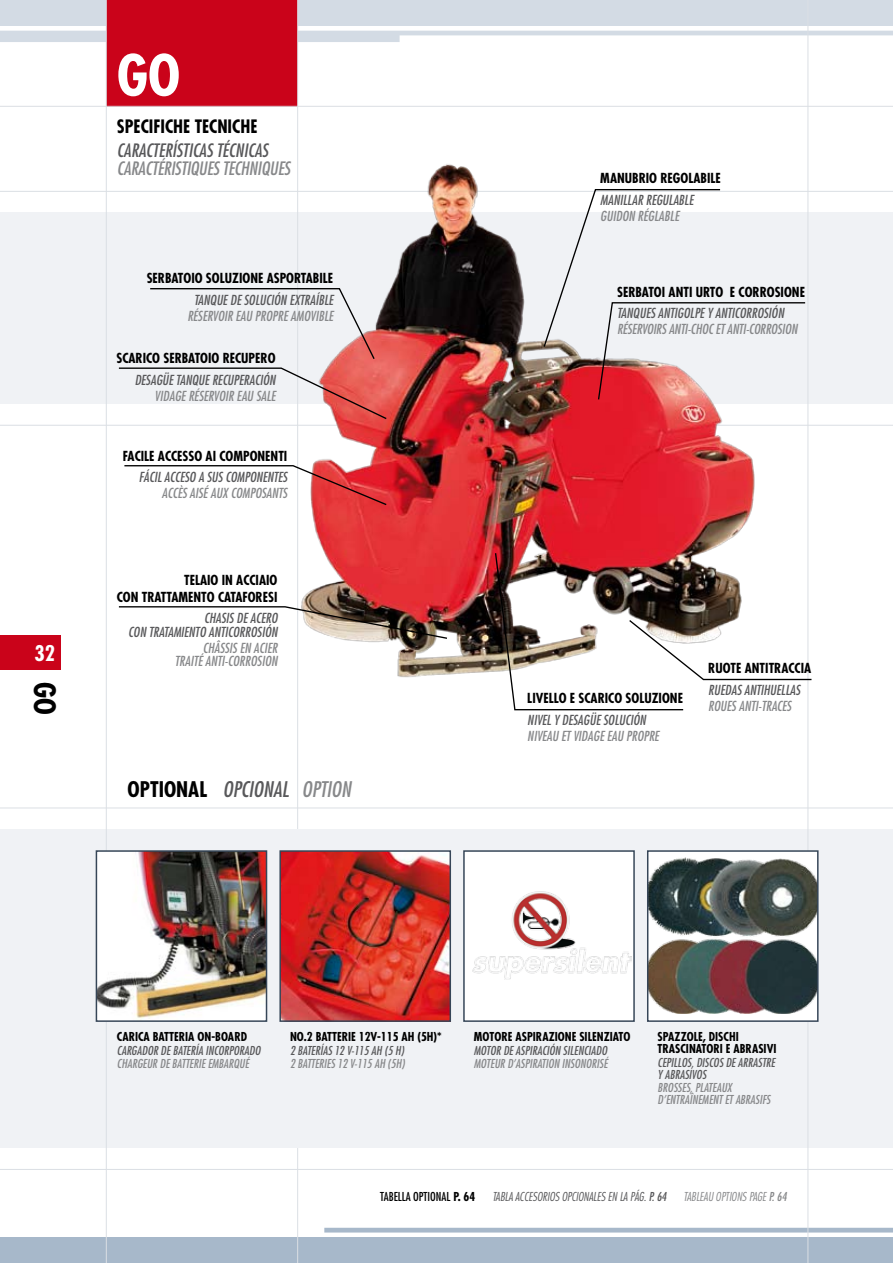
<style>
.page{position:relative;width:893px;height:1263px;background:#fff}
.page>*{position:absolute;margin:0;border:0;box-sizing:border-box;transform-origin:0 0}
.t1{font:700 condensed 55.2px "Futura";color:#fff}
.t2{font:700 condensed 28.65px "Futura";color:#000}
.t3{font:700 condensed 21px "Futura";color:#000}
.t4{font:700 condensed 21px "Futura";color:#fff}
.t5{font:italic condensed 18px "Futura";letter-spacing:-.01em;color:#87888a}
.t6{font:italic condensed 18px "Futura";color:#58585a}
.t7{font:700 condensed 18px "Futura";color:#000}
.t8{font:700 condensed 13.5px/16.2px "Futura";color:#000}
.t9{font:italic condensed 13.5px/13.5px "Futura";color:#58585a}
.t10{font:italic condensed 13.5px/13.5px "Futura";color:#87888a}
.t11{font:italic condensed 12px/12px "Futura";color:#87888a}
.t12{font:italic condensed 12px "Futura";color:#58585a}
.t13{font:700 condensed 12px/12px "Futura";color:#000}
.t14{font:italic 300 condensed 12px "Futura";color:#58585a}
.t15{font:italic 300 condensed 12px "Futura";color:#87888a}
.t16{font:condensed 12px "Futura";color:#000}
.s1{font-weight:400;font-style:italic;color:#58585a}
.s2{font-weight:400;font-style:italic;color:#87888a}
.s3{font-weight:700}
.s4{font-weight:400}
</style>
<div class="page">
<div style="left:0;top:1238px;width:893px;height:25px;background:#a7b8ca"></div>
<div style="left:0;top:213px;width:893px;height:191px;background:#f0f2f5"></div>
<div style="left:106px;top:0;width:192px;height:106px;background:#ca031a"></div>
<hr style="left:297px;top:0;width:1px;height:1263px;background:#dbdfe4">
<div style="left:0;top:829px;width:893px;height:319px;background:#f0f2f5"></div>
<hr style="left:0;top:425px;width:893px;height:1px;background:#dbdfe4">
<hr style="left:0;top:807px;width:893px;height:1px;background:#dbdfe4">
<hr style="left:0;top:106px;width:893px;height:1px;background:#dbdfe4">
<hr style="left:0;top:1169px;width:893px;height:1px;background:#dbdfe4">
<hr style="left:0;top:191px;width:893px;height:1px;background:#dbdfe4">
<hr style="left:106px;top:0;width:1px;height:1263px;background:#dbdfe4">
<hr style="left:807px;top:0;width:1px;height:1263px;background:#dbdfe4">
<div style="left:0;top:636px;width:60px;height:34px;background:#ca031a"></div>
<svg style="left:324px;top:1221px;width:569px;height:11px"></svg>
<svg style="left:0;top:0;width:893px;height:42px"></svg>
<img style="left:295px;top:164px;width:460px;height:514px">
<img style="left:99px;top:853px;width:165px;height:166px">
<div style="left:96px;top:850px;width:171px;height:172px;border:2px solid #364658"></div>
<img style="left:282px;top:853px;width:166px;height:166px">
<div style="left:279px;top:850px;width:172px;height:172px;border:2px solid #364658"></div>
<div style="left:464px;top:851px;width:170px;height:170px;background:#fff"></div>
<img style="left:472px;top:891px;width:159px;height:88px">
<div style="left:463px;top:850px;width:172px;height:172px;border:2px solid #364658"></div>
<div style="left:648px;top:851px;width:170px;height:170px;background:#fff"></div>
<img style="left:650px;top:858px;width:166px;height:156px">
<div style="left:647px;top:850px;width:172px;height:172px;border:2px solid #364658"></div>
<svg style="left:150px;top:287px;width:226px;height:74px"></svg>
<svg style="left:494px;top:552px;width:318px;height:159px"></svg>
<svg style="left:118px;top:367px;width:270px;height:53px"></svg>
<img style="left:118px;top:605px;width:331px;height:35px">
<svg style="left:124px;top:464px;width:264px;height:42px"></svg>
<svg style="left:542px;top:188px;width:264px;height:213px"></svg>
<h3 class="t4" style="left:34px;top:640px;width:22px">32</h3>
<h2 class="t2" style="left:62px;top:682px;width:33px;rotate:90deg">GO</h2>
<h1 class="t1" style="left:117px;top:41px;width:62px">GO</h1>
<h3 class="t7" style="left:117px;top:115px;width:133px">SPECIFICHE TECNICHE</h3>
<h3 class="t6" style="left:117px;top:139px;width:153px">CARACTERÍSTICAS TÉCNICAS</h3>
<h3 class="t5" style="left:117px;top:157px;width:175px">CARACTÉRISTIQUES TECHNIQUES</h3>
<p class="t8" style="left:147px;top:270px;width:104px">SERBATOIO SOLUZIONE</p>
<p class="t8" style="left:267px;top:270px;width:67px">ASPORTABILE</p>
<p class="t9" style="left:194px;top:293px;width:141px">TANQUE DE SOLUCIÓN EXTRA ÍBLE</p>
<p class="t10" style="left:187px;top:309px;width:147px">RÉSER VOIR EA U PROPRE AMOVIBLE</p>
<p class="t8" style="left:116px;top:350px;width:147px">SCARICO SERBATOIO RECUPERO</p>
<p class="t9" style="left:135px;top:373px;width:7px">DESAG</p>
<p class="t9" style="left:162px;top:373px;width:115px">ÜE TANQUE RECUPERA CIÓN</p>
<p class="t10" style="left:155px;top:389px;width:16px">VIDAGE</p>
<p class="t10" style="left:188px;top:389px;width:89px">RÉSERVOIR EA U SA LE</p>
<p class="t8" style="left:123px;top:448px;width:135px">FACILE ACCESSO AI COMPONENT</p>
<p class="t8" style="left:284px;top:448px;width:5px">I</p>
<p class="t9" style="left:139px;top:470px;width:118px">FÁ CIL ACCESO A SUS COMPONEN</p>
<p class="t9" style="left:274px;top:470px;width:11px">TES</p>
<p class="t10" style="left:162px;top:487px;width:101px">ACCÈS AISÉ AUX COMPOSAN</p>
<p class="t10" style="left:278px;top:487px;width:11px">TS</p>
<p class="t8" style="left:117px;top:572px;width:161px;text-indent:67px">TELAIO IN ACCIAIO<br>CON TRATTAMENTO</p>
<p class="t8" style="left:218px;top:588px;width:32px">CATAFORE</p>
<p class="t8" style="left:268px;top:588px;width:11px">SI</p>
<p class="t9" style="left:128px;top:611px;width:140px;text-indent:76px">CHASIS DE ACERO<br>CON TRA TAMIEN TO AN TICORROS</p>
<p class="t9" style="left:262px;top:625px;width:17px">IÓN</p>
<p class="t10" style="left:175px;top:641px;width:99px;text-indent:28px">CHÂSSIS EN ACIER<br>TRA ITÉ AN TI-CORROS</p>
<p class="t10" style="left:262px;top:654px;width:11px">ION</p>
<h3 class="t3" style="left:128px;top:776px;width:225px">OPTION AL <span class="s1">OPCIONA L</span> <span class="s2">OPTION</span></h3>
<p class="t8" style="left:600px;top:170px;width:121px">MANUBRIO REGOLABILE</p>
<p class="t9" style="left:600px;top:193px;width:95px">MANILLAR REGULABLE</p>
<p class="t10" style="left:600px;top:209px;width:80px">GUIDON RÉGLABLE</p>
<p class="t8" style="left:617px;top:283px;width:94px">SERBATOI ANTI URTO</p>
<p class="t8" style="left:730px;top:283px;width:24px">E CORRO</p>
<p class="t8" style="left:775px;top:283px;width:18px">SIONE</p>
<p class="t9" style="left:617px;top:306px;width:130px">TANQUES AN TIGOLPE Y AN TICORROS</p>
<p class="t9" style="left:768px;top:306px;width:17px">IÓN</p>
<p class="t10" style="left:617px;top:322px;width:144px">RÉSER VOIRS AN TI-CHOC ET AN TI-CORROS</p>
<p class="t10" style="left:782px;top:322px;width:11px">ION</p>
<p class="t8" style="left:527px;top:690px;width:143px">LIVELLO E SCARICO SOLUZIONE</p>
<p class="t9" style="left:527px;top:713px;width:42px">NIVEL Y DESAG</p>
<p class="t9" style="left:589px;top:713px;width:58px">ÜE SOLUCIÓN</p>
<p class="t10" style="left:527px;top:729px;width:61px">NIVEA U ET VIDAGE</p>
<p class="t10" style="left:607px;top:729px;width:49px">EA U PROPRE</p>
<p class="t8" style="left:708px;top:660px;width:105px">RUOTE ANTITRACCIA</p>
<p class="t9" style="left:708px;top:683px;width:19px">RUEDAS</p>
<p class="t9" style="left:744px;top:683px;width:53px">AN TIHUELLAS</p>
<p class="t10" style="left:708px;top:699px;width:80px">ROUES AN TI-TRA CES</p>
<p class="t13" style="left:117px;top:1031px;width:54px">CARICA BATTER</p>
<p class="t13" style="left:185px;top:1031px;width:56px">IA ON-BOARD</p>
<p class="t12" style="left:117px;top:1043px;width:11px">CARGADOR</p>
<p class="t12" style="left:161px;top:1043px;width:80px">DE BA TERÍA INCORPORADO</p>
<p class="t11" style="left:117px;top:1058px;width:11px">CHARGE</p>
<p class="t11" style="left:147px;top:1058px;width:104px">UR DE BA TTERIE EMBARQUÉ</p>
<p class="t13" style="left:290px;top:1031px;width:44px">NO.2 BATTER</p>
<p class="t13" style="left:348px;top:1031px;width:95px">IE 12V-115 AH (5H)*</p>
<p class="t12" style="left:290px;top:1043px;width:116px">2 BA TERÍAS 12 V-115 AH (5 H)</p>
<p class="t11" style="left:290px;top:1058px;width:116px">2 BA TTERIES 12 V-115 AH (5H)</p>
<p class="t13" style="left:474px;top:1031px;width:8px">MOTORE</p>
<p class="t13" style="left:515px;top:1031px;width:50px">ASPIRAZIONE</p>
<p class="t13" style="left:579px;top:1031px;width:46px">SILENZIATO</p>
<p class="t12" style="left:474px;top:1043px;width:124px">MOTOR DE ASPIRA CIÓN SILENCIADO</p>
<p class="t11" style="left:474px;top:1058px;width:98px">MOTEUR D’ASPIRA TION INSONOR</p>
<p class="t11" style="left:597px;top:1058px;width:13px">ISÉ</p>
<p class="t13" style="left:658px;top:1031px;width:81px">SPAZZOLE, DISCHI<br>TRASCI</p>
<p class="t13" style="left:689px;top:1043px;width:69px">NATORI E ABRASIVI</p>
<p class="t12" style="left:658px;top:1055px;width:87px">CEPILLOS, DISCOS DE ARRAS</p>
<p class="t12" style="left:762px;top:1055px;width:10px">TRE</p>
<p class="t12" style="left:658px;top:1067px;width:14px">YABRAS</p>
<p class="t12" style="left:689px;top:1067px;width:14px">IVOS</p>
<p class="t11" style="left:658px;top:1082px;width:6px">BROSSES</p>
<p class="t11" style="left:658px;top:1082px;width:84px;text-indent:33px">, PLATEA UX<br>D’ENTRA ÎNEMENT ET ABRAS</p>
<p class="t11" style="left:759px;top:1094px;width:8px">IFS</p>
<p class="t16" style="left:380px;top:1188px;width:97px">TABELLA OPTIONAL <span class="s3">P. 64</span></p>
<p class="t14" style="left:492px;top:1189px;width:9px">TABLA</p>
<p class="t14" style="left:515px;top:1189px;width:6px">ACCES</p>
<p class="t14" style="left:537px;top:1189px;width:52px">ORIOS OPCIONALES</p>
<p class="t14" style="left:608px;top:1189px;width:60px">EN LA PÁG. <span class="s4">P. 64</span></p>
<p class="t15" style="left:684px;top:1189px;width:9px">TABLEA</p>
<p class="t15" style="left:708px;top:1189px;width:80px">U OPTIONS PA GE <span class="s4">P. 64</span></p>
</div>
